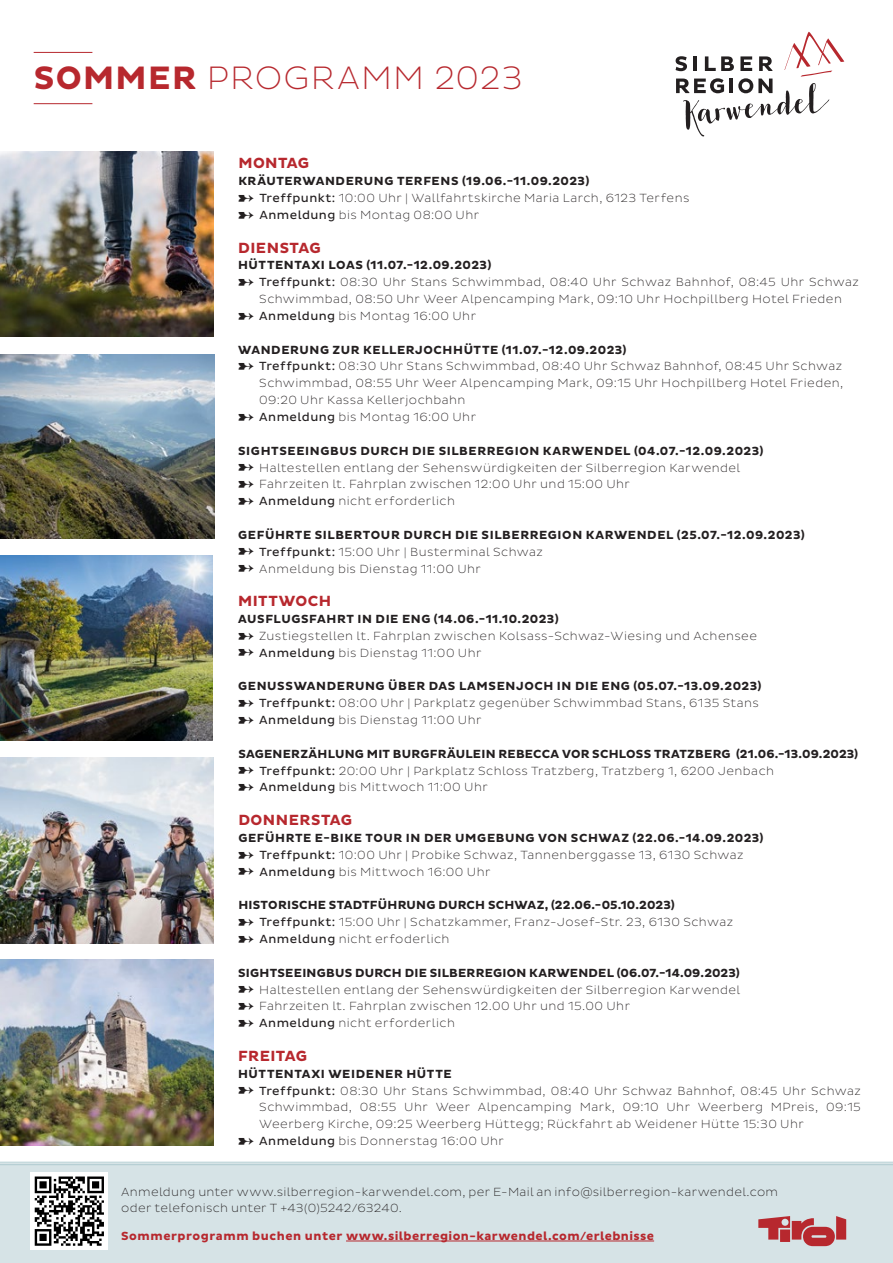
<style>
.page{position:relative;width:893px;height:1263px;background:#fff}
.page>*{position:absolute;margin:0;border:0;box-sizing:border-box;transform-origin:0 0}
.Header_Pluto_01{font:200 33px "Pluto Sans";letter-spacing:.03em;color:#b7282e}
.Pluto_8pt_-_Fliesste{font:700 15px "Pluto Sans";letter-spacing:.03em;color:#b7282e}
.Pluto_8pt_-_Fliesste-2{font:200 12px/16.8px "Pluto Sans";letter-spacing:.035em;color:#231f20;text-align:justify}
.Pluto_8pt_-_Fliesste-3{font:700 12px "Pluto Sans";letter-spacing:.04em;color:#231f20}
.Pluto_8pt_-_Fliesste-4{font:700 12px "Pluto Sans";letter-spacing:.02em;color:#231f20}
.Pluto_8pt_-_Fliesste-5{font:700 12px "Pluto Sans";letter-spacing:.04em;color:#b7282e}
.Pluto_8pt_-_Fliesste-6{font:700 12px "Pluto Sans";letter-spacing:.015em;color:#231f20}
.s1{font-weight:700}
.s2{font-weight:400}
</style>
<div class="page">
<div style="left:0;top:1164px;width:893px;height:99px;background:#d6e3e6"></div>
<hr style="left:34px;top:52px;width:58px;height:1px;background:#b7282e">
<hr style="left:34px;top:103px;width:58px;height:1px;background:#b7282e">
<svg style="left:676px;top:32px;width:168px;height:104px"></svg>
<img style="left:0;top:152px;width:213px;height:185px">
<img style="left:0;top:354px;width:214px;height:185px">
<img style="left:0;top:758px;width:214px;height:186px">
<img style="left:0;top:556px;width:213px;height:185px">
<hr style="left:346px;top:1241px;width:308px;height:1px;background:#b7282e">
<div style="left:31px;top:1172px;width:77px;height:78px;background:#fff"></div>
<svg style="left:35px;top:1176px;width:69px;height:70px"></svg>
<svg style="left:758px;top:1216px;width:88px;height:30px;background:#c4777c"></svg>
<img style="left:0;top:960px;width:214px;height:185px">
<p class="Header_Pluto_01" style="left:34px;top:59px;width:490px"><span class="s1">SOMMER</span> PROGRAMM 2023</p>
<p class="Pluto_8pt_-_Fliesste" style="left:238px;top:155px;width:72px">MONTAG</p>
<p class="Pluto_8pt_-_Fliesste-3" style="left:238px;top:174px;width:352px">KRÄUTERWANDERUNG TERFENS (19.06.-11.09.2023)</p>
<p class="Pluto_8pt_-_Fliesste-2" style="left:238px;top:190px;width:453px">➸ <span class="s2">Treffpunkt:</span> 10:00 Uhr | Wallfahrtskirche Maria Larch, 6123 Terfens</p>
<p class="Pluto_8pt_-_Fliesste-2" style="left:238px;top:206px;width:242px">➸ <span class="s2">Anmeldung</span> bis Montag 08:00 Uhr</p>
<p class="Pluto_8pt_-_Fliesste" style="left:238px;top:239px;width:84px">DIENSTAG</p>
<p class="Pluto_8pt_-_Fliesste-3" style="left:238px;top:258px;width:255px">HÜTTENTAXI LOAS (11.07.-12.09.2023)</p>
<p class="Pluto_8pt_-_Fliesste-2" style="left:238px;top:274px;width:622px;text-align:center">➸ <span class="s2">Treffpunkt:</span> 08:30 Uhr Stans Schwimmbad, 08:40 Uhr Schwaz Bahnhof, 08:45 Uhr Schwaz<br>Schwimmbad, 08:50 Uhr Weer Alpencamping Mark, 09:10 Uhr Hochpillberg Hotel Frieden</p>
<p class="Pluto_8pt_-_Fliesste-2" style="left:238px;top:307px;width:240px">➸ <span class="s2">Anmeldung</span> bis Montag 16:00 Uhr</p>
<p class="Pluto_8pt_-_Fliesste-3" style="left:238px;top:343px;width:390px">WANDERUNG ZUR KELLERJOCHHÜTTE (11.07.-12.09.2023)</p>
<p class="Pluto_8pt_-_Fliesste-2" style="left:259px;top:358px;width:586px;text-indent:-21px">➸ <span class="s2">Treffpunkt:</span> 08:30 Uhr Stans Schwimmbad, 08:40 Uhr Schwaz Bahnhof, 08:45 Uhr Schwaz Schwimmbad, 08:55 Uhr Weer Alpencamping Mark, 09:15 Uhr Hochpillberg Hotel Frieden, 09:20 Uhr Kassa Kellerjochbahn</p>
<p class="Pluto_8pt_-_Fliesste-2" style="left:238px;top:409px;width:240px">➸ <span class="s2">Anmeldung</span> bis Montag 16:00 Uhr</p>
<p class="Pluto_8pt_-_Fliesste-3" style="left:238px;top:444px;width:527px">SIGHTSEEINGBUS DURCH DIE SILBERREGION KARWENDEL (04.07.-12.09.2023)</p>
<p class="Pluto_8pt_-_Fliesste-2" style="left:238px;top:459px;width:504px">➸ Haltestellen entlang der Sehenswürdigkeiten der Silberregion Karwendel</p>
<p class="Pluto_8pt_-_Fliesste-2" style="left:238px;top:476px;width:393px">➸ Fahrzeiten lt. Fahrplan zwischen 12:00 Uhr und 15:00 Uhr</p>
<p class="Pluto_8pt_-_Fliesste-2" style="left:238px;top:493px;width:218px">➸ <span class="s2">Anmeldung</span> nicht erforderlich</p>
<p class="Pluto_8pt_-_Fliesste-3" style="left:238px;top:528px;width:568px">GEFÜHRTE SILBERTOUR DURCH DIE SILBERREGION KARWENDEL (25.07.-12.09.2023)</p>
<p class="Pluto_8pt_-_Fliesste-2" style="left:238px;top:543px;width:306px">➸ <span class="s2">Treffpunkt:</span> 15:00 Uhr | Busterminal Schwaz</p>
<p class="Pluto_8pt_-_Fliesste-2" style="left:238px;top:560px;width:244px">➸ Anmeldung bis Dienstag 11:00 Uhr</p>
<p class="Pluto_8pt_-_Fliesste" style="left:238px;top:593px;width:94px">MITTWOCH</p>
<p class="Pluto_8pt_-_Fliesste-3" style="left:238px;top:612px;width:322px">AUSFLUGSFAHRT IN DIE ENG (14.06.-11.10.2023)</p>
<p class="Pluto_8pt_-_Fliesste-2" style="left:238px;top:627px;width:520px">➸ Zustiegstellen lt. Fahrplan zwischen Kolsass-Schwaz-Wiesing und Achensee</p>
<p class="Pluto_8pt_-_Fliesste-2" style="left:238px;top:644px;width:245px">➸ <span class="s2">Anmeldung</span> bis Dienstag 11:00 Uhr</p>
<p class="Pluto_8pt_-_Fliesste-3" style="left:238px;top:679px;width:525px">GENUSSWANDERUNG ÜBER DAS LAMSENJOCH IN DIE ENG (05.07.-13.09.2023)</p>
<p class="Pluto_8pt_-_Fliesste-2" style="left:238px;top:695px;width:522px">➸ <span class="s2">Treffpunkt:</span> 08:00 Uhr | Parkplatz gegenüber Schwimmbad Stans, 6135 Stans</p>
<p class="Pluto_8pt_-_Fliesste-2" style="left:238px;top:712px;width:245px">➸ <span class="s2">Anmeldung</span> bis Dienstag 11:00 Uhr</p>
<p class="Pluto_8pt_-_Fliesste-4" style="left:238px;top:747px;width:621px">SAGENERZÄHLUNG MIT BURGFRÄULEIN REBECCA VOR SCHLOSS TRATZBERG (21.06.-13.09.2023)</p>
<p class="Pluto_8pt_-_Fliesste-2" style="left:238px;top:762px;width:537px">➸ <span class="s2">Treffpunkt:</span> 20:00 Uhr | Parkplatz Schloss Tratzberg, Tratzberg 1, 6200 Jenbach</p>
<p class="Pluto_8pt_-_Fliesste-2" style="left:238px;top:779px;width:251px">➸ <span class="s2">Anmeldung</span> bis Mittwoch 11:00 Uhr</p>
<p class="Pluto_8pt_-_Fliesste" style="left:238px;top:811px;width:115px">DONNERSTAG</p>
<p class="Pluto_8pt_-_Fliesste-3" style="left:238px;top:831px;width:527px">GEFÜHRTE E-BIKE TOUR IN DER UMGEBUNG VON SCHWAZ (22.06.-14.09.2023)</p>
<p class="Pluto_8pt_-_Fliesste-2" style="left:238px;top:846px;width:507px">➸ <span class="s2">Treffpunkt:</span> 10:00 Uhr | Probike Schwaz, Tannenberggasse 13, 6130 Schwaz</p>
<p class="Pluto_8pt_-_Fliesste-2" style="left:238px;top:863px;width:254px">➸ <span class="s2">Anmeldung</span> bis Mittwoch 16:00 Uhr</p>
<p class="Pluto_8pt_-_Fliesste-6" style="left:238px;top:898px;width:438px">HISTORISCHE STADTFÜHRUNG DURCH SCHWAZ, (22.06.-05.10.2023)</p>
<p class="Pluto_8pt_-_Fliesste-2" style="left:238px;top:914px;width:496px">➸ <span class="s2">Treffpunkt:</span> 15:00 Uhr | Schatzkammer, Franz-Josef-Str. 23, 6130 Schwaz</p>
<p class="Pluto_8pt_-_Fliesste-2" style="left:238px;top:930px;width:213px">➸ <span class="s2">Anmeldung</span> nicht erfoderlich</p>
<p class="Pluto_8pt_-_Fliesste-4" style="left:238px;top:966px;width:503px">SIGHTSEEINGBUS DURCH DIE SILBERREGION KARWENDEL (06.07.-14.09.2023)</p>
<p class="Pluto_8pt_-_Fliesste-2" style="left:238px;top:981px;width:504px">➸ Haltestellen entlang der Sehenswürdigkeiten der Silberregion Karwendel</p>
<p class="Pluto_8pt_-_Fliesste-2" style="left:238px;top:998px;width:394px">➸ Fahrzeiten lt. Fahrplan zwischen 12.00 Uhr und 15.00 Uhr</p>
<p class="Pluto_8pt_-_Fliesste-2" style="left:238px;top:1015px;width:218px">➸ <span class="s2">Anmeldung</span> nicht erforderlich</p>
<p class="Pluto_8pt_-_Fliesste" style="left:238px;top:1047px;width:71px">FREITAG</p>
<p class="Pluto_8pt_-_Fliesste-3" style="left:238px;top:1067px;width:215px">HÜTTENTAXI WEIDENER HÜTTE</p>
<p class="Pluto_8pt_-_Fliesste-2" style="left:259px;top:1082px;width:603px;text-indent:-21px">➸ <span class="s2">Treffpunkt:</span> 08:30 Uhr Stans Schwimmbad, 08:40 Uhr Schwaz Bahnhof, 08:45 Uhr Schwaz Schwimmbad, 08:55 Uhr Weer Alpencamping Mark, 09:10 Uhr Weerberg MPreis, 09:15<br>Weerberg Kirche, 09:25 Weerberg Hüttegg; Rückfahrt ab Weidener Hütte 15:30 Uhr</p>
<p class="Pluto_8pt_-_Fliesste-2" style="left:238px;top:1133px;width:267px">➸ <span class="s2">Anmeldung</span> bis Donnerstag 16:00 Uhr</p>
<p class="Pluto_8pt_-_Fliesste-2" style="left:121px;top:1183px;width:658px">Anmeldung unter www.silberregion-karwendel.com, per E-Mail an info@silberregion-karwendel.com oder telefonisch unter T +43(0)5242/63240.</p>
<p class="Pluto_8pt_-_Fliesste-5" style="left:121px;top:1229px;width:534px">Sommerprogramm buchen unter www.silberregion-karwendel.com/erlebnisse</p>
</div>
